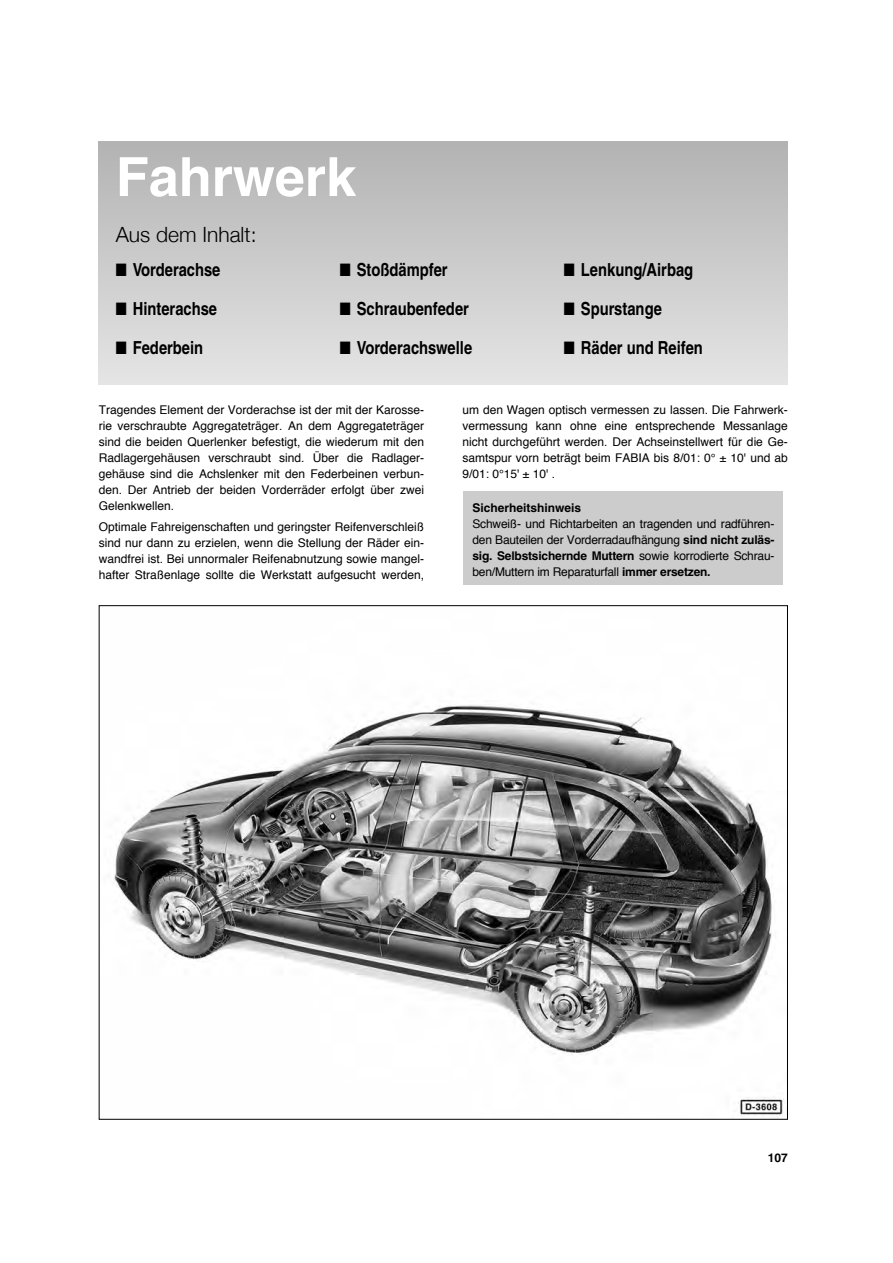
<style>
.page{position:relative;width:893px;height:1263px;background:#fff}
.page>*{position:absolute;margin:0;border:0;box-sizing:border-box;transform-origin:0 0}
.t1{font:700 54px "Helvetica";color:#fff}
.t2{font:300 21px "Helvetica Neue";color:#000}
.t3{font:700 condensed 18px "Helvetica";color:#000}
.t4{font:12px/15.9px "Helvetica";color:#000;text-align:justify}
.t5{font:700 12px "Helvetica";color:#000}
.s1{font-weight:700}
</style>
<div class="page">
<div style="left:464px;top:491px;width:319px;height:93px;background:#ccc"></div>
<div style="left:99px;top:142px;width:688px;height:242px;background:linear-gradient(to bottom,#b3b3b3,#e5e5e5)"></div>
<img style="left:113px;top:705px;width:672px;height:411px">
<h1 class="t1" style="left:116px;top:157px;width:242px">Fahrwerk</h1>
<h2 class="t2" style="left:116px;top:222px;width:142px">Aus dem Inhalt:</h2>
<h3 class="t3" style="left:116px;top:263px;width:106px">■ Vorderachse</h3>
<h3 class="t3" style="left:116px;top:302px;width:103px">■ Hinterachse</h3>
<h3 class="t3" style="left:116px;top:341px;width:89px">■ Federbein</h3>
<h3 class="t3" style="left:340px;top:263px;width:109px">■ Stoßdämpfer</h3>
<h3 class="t3" style="left:340px;top:302px;width:131px">■ Schraubenfeder</h3>
<h3 class="t3" style="left:340px;top:341px;width:134px">■ Vorderachswelle</h3>
<h3 class="t3" style="left:564px;top:263px;width:131px">■ Lenkung/Airbag</h3>
<h3 class="t3" style="left:564px;top:302px;width:100px">■ Spurstange</h3>
<h3 class="t3" style="left:564px;top:341px;width:141px">■ Räder und Reifen</h3>
<p class="t4" style="left:99px;top:403px;width:327px">Tragendes Element der Vorderachse ist der mit der Karosse&shy;rie verschraubte Aggregateträger. An dem Aggregateträger sind die beiden Querlenker befestigt, die wiederum mit den Radlagergehäusen verschraubt sind. Über die Radlager&shy;gehäuse sind die Achslenker mit den Federbeinen verbun&shy;den. Der Antrieb der beiden Vorderräder erfolgt über zwei Gelenkwellen.</p>
<p class="t4" style="left:99px;top:520px;width:327px">Optimale Fahreigenschaften und geringster Reifenverschleiß sind nur dann zu erzielen, wenn die Stellung der Räder ein&shy;wandfrei ist. Bei unnormaler Reifenabnutzung sowie mangel&shy;hafter Straßenlage sollte die Werkstatt aufgesucht werden,</p>
<p class="t4" style="left:462px;top:403px;width:327px">um den Wagen optisch vermessen zu lassen. Die Fahrwerk&shy;vermessung kann ohne eine entsprechende Messanlage nicht durchgeführt werden. Der Achseinstellwert für die Ge&shy;samtspur vorn beträgt beim FABIA bis 8/01: 0° ± 10' und ab 9/01: 0°15' ± 10' .</p>
<p class="t5" style="left:472px;top:504px;width:110px">Sicherheitshinweis</p>
<p class="t4" style="left:472px;top:517px;width:303px">Schweiß- und Richtarbeiten an tragenden und radführen&shy;den Bauteilen der Vorderradaufhängung <span class="s1">sind nicht zuläs&shy;sig. Selbstsichernde Muttern</span> sowie korrodierte Schrau&shy;ben/Muttern im Reparaturfall <span class="s1">immer ersetzen.</span></p>
<p class="t5" style="left:767px;top:1154px;width:22px">107</p>
</div>
